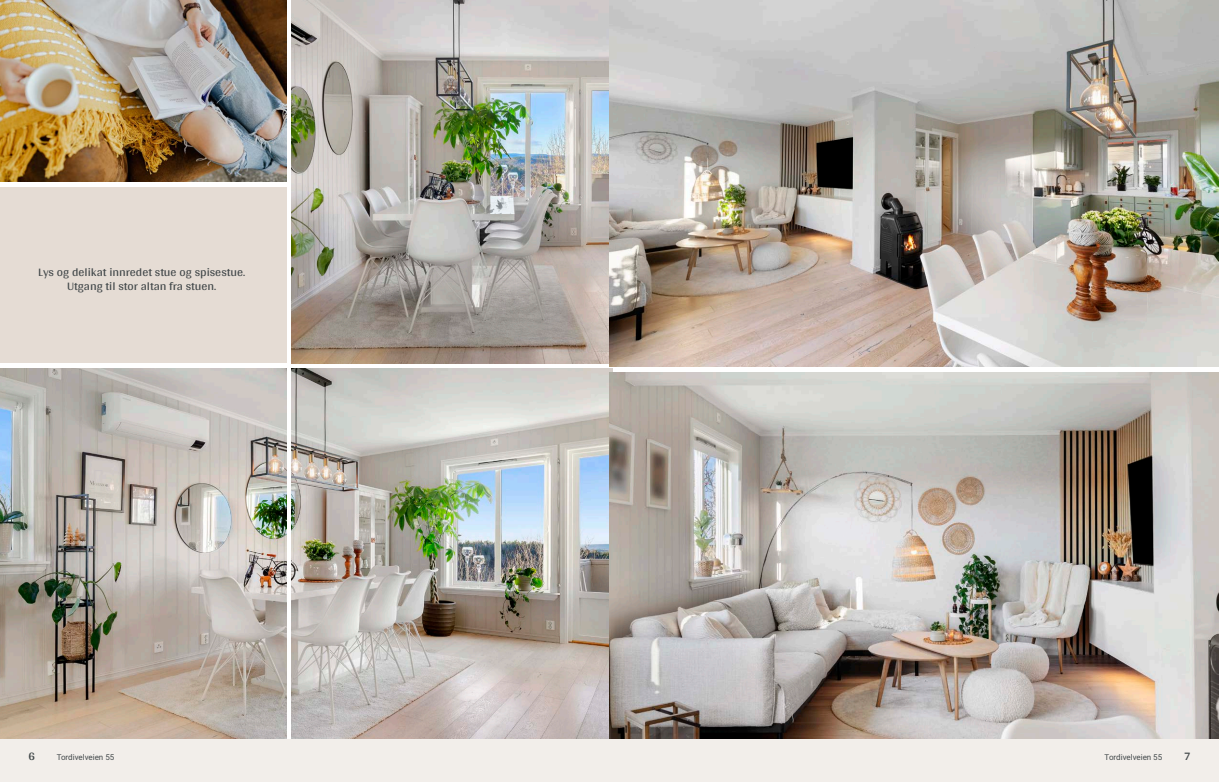
<style>
.page{position:relative;width:1219px;height:782px;background:#fff}
.page>*{position:absolute;margin:0;border:0;box-sizing:border-box;transform-origin:0 0}
.t1{font:12px/14px "Arya";color:#414749;text-align:center}
.t2{font:700 12px "Arya";color:#414749}
.t3{font:8px "Roboto Vitec";color:#414749}
</style>
<div class="page">
<img style="left:0;top:0;width:286px;height:181px">
<img style="left:0;top:369px;width:286px;height:370px">
<img style="left:292px;top:369px;width:320px;height:370px">
<img style="left:292px;top:0;width:317px;height:363px">
<div style="left:0;top:739px;width:612px;height:42px;background:#f2eeea"></div>
<div style="left:0;top:187px;width:286px;height:176px;background:#e5dcd4"></div>
<img style="left:609px;top:0;width:610px;height:367px">
<img style="left:609px;top:372px;width:610px;height:367px">
<div style="left:607px;top:739px;width:612px;height:42px;background:#f2eeea"></div>
<p class="t1" style="left:38px;top:264px;width:208px">Lys og delikat innredet stue og spisestue.<br>Utgang til stor altan fra stuen.</p>
<p class="t2" style="left:28px;top:749px;width:8px">6</p>
<p class="t3" style="left:57px;top:751px;width:59px">Tordivelveien 55</p>
<p class="t3" style="left:1105px;top:751px;width:59px">Tordivelveien 55</p>
<p class="t2" style="left:1184px;top:749px;width:8px">7</p>
</div>
